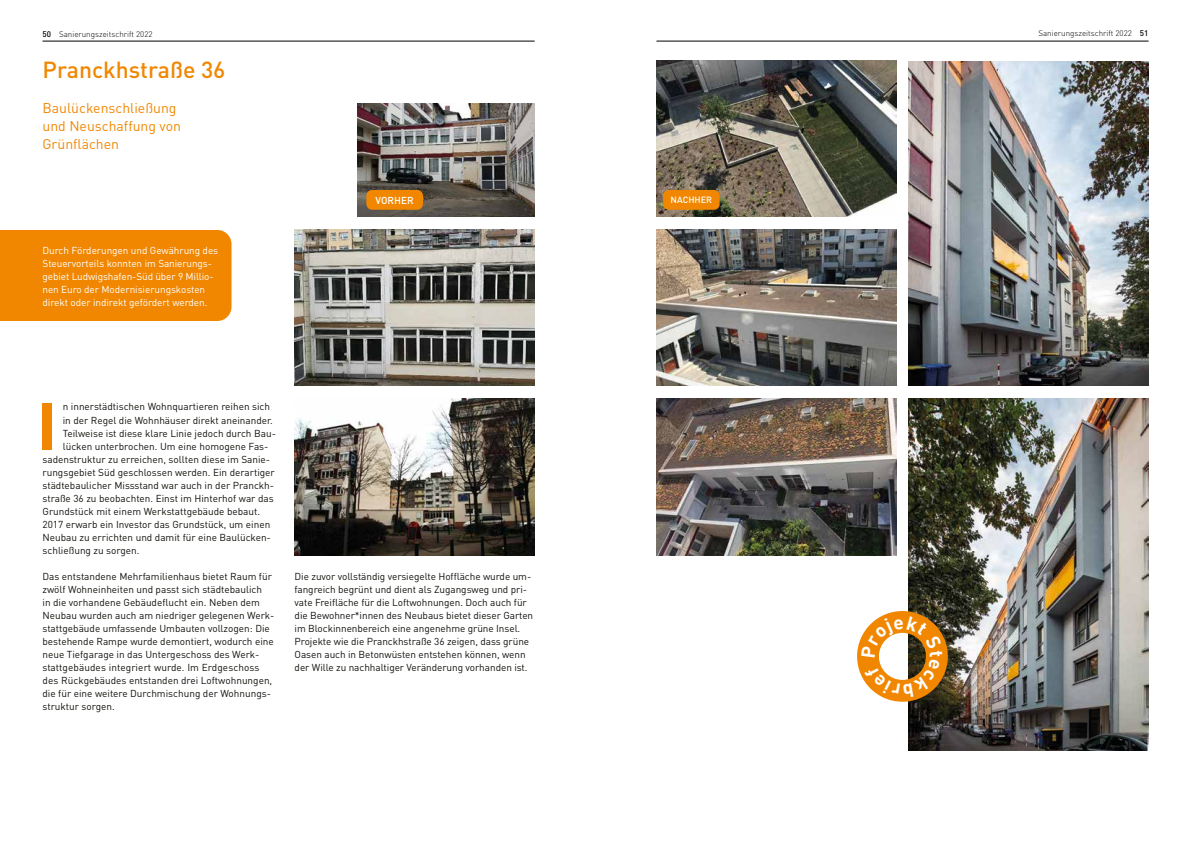
<style>
.page{position:relative;width:1191px;height:842px;background:#fff}
.page>*{position:absolute;margin:0;border:0;box-sizing:border-box;transform-origin:0 0}
.t1{font:700 64.8px "FFDIN";color:#f18700}
.t2{font:500 23px "FFDIN";color:#f18700}
.t3{font:14px/18px "FFDIN";color:#f18700}
.t4{font:10px/13px "FFDIN";color:#12110c}
.t5{font:10px/13px "FFDIN";letter-spacing:-.005em;color:#fff}
.t6{font:500 10px "FFDIN";color:#fff}
.t7{font:500 9px "FFDIN";color:#fff}
.t8{font:300 8px "FFDIN";color:#000}
.s1{font-weight:500}
</style>
<div class="page">
<hr style="left:656px;top:41px;width:492px;height:1px;background:#000">
<hr style="left:43px;top:41px;width:491px;height:1px;background:#000">
<img style="left:294px;top:230px;width:240px;height:156px">
<img style="left:295px;top:399px;width:239px;height:156px">
<img style="left:357px;top:103px;width:177px;height:114px">
<div style="left:366px;top:190px;width:57px;height:20px;background:#f18700;border-radius:6px"></div>
<img style="left:656px;top:61px;width:240px;height:156px">
<img style="left:908px;top:399px;width:240px;height:351px">
<img style="left:908px;top:61px;width:240px;height:325px">
<img style="left:656px;top:230px;width:240px;height:156px">
<img style="left:656px;top:399px;width:240px;height:156px">
<div style="left:663px;top:190px;width:56px;height:20px;background:#f18700;border-radius:6px"></div>
<div style="left:0;top:230px;width:231px;height:91px;background:#f18700"></div>
<svg style="left:857px;top:611px;width:90px;height:91px"></svg>
<p class="t8" style="left:43px;top:29px;width:111px"><span class="s1">50</span> Sanierungszeitschrift 2022</p>
<p class="t8" style="left:1038px;top:29px;width:112px">Sanierungszeitschrift 2022 <span class="s1">51</span></p>
<h2 class="t2" style="left:43px;top:55px;width:184px">Pranckhstraße 36</h2>
<h3 class="t3" style="left:43px;top:99px;width:140px">Baulückenschließung und Neuschaffung von<br>Grünflächen</h3>
<p class="t5" style="left:43px;top:244px;width:177px">Durch Förderungen und Gewährung des Steuervorteils konnten im Sanierungs&shy;gebiet Ludwigshafen-Süd über 9 Millio&shy;nen Euro der Modernisierungskosten direkt oder indirekt gefördert werden.</p>
<p class="t6" style="left:375px;top:194px;width:40px">VORHER</p>
<p class="t7" style="left:670px;top:194px;width:43px">NACHHER</p>
<h1 class="t1" style="left:37px;top:384px;width:21px">I</h1>
<p class="t4" style="left:63px;top:400px;width:209px">n innerstädtischen Wohnquartieren reihen sich</p>
<p class="t4" style="left:63px;top:413px;width:212px">in der Regel die Wohnhäuser direkt aneinander.</p>
<p class="t4" style="left:63px;top:426px;width:215px">Teilweise ist diese klare Linie jedoch durch Bau-</p>
<p class="t4" style="left:63px;top:439px;width:207px">lücken unterbrochen. Um eine homogene Fas-</p>
<p class="t4" style="left:43px;top:452px;width:229px">sadenstruktur zu erreichen, sollten diese im Sanie-</p>
<p class="t4" style="left:43px;top:465px;width:234px">rungsgebiet Süd geschlossen werden. Ein derartiger</p>
<p class="t4" style="left:43px;top:478px;width:233px">städtebaulicher Missstand war auch in der Pranckh-</p>
<p class="t4" style="left:43px;top:491px;width:233px">straße 36 zu beobachten. Einst im Hinterhof war das</p>
<p class="t4" style="left:43px;top:504px;width:219px">Grundstück mit einem Werkstattgebäude bebaut.</p>
<p class="t4" style="left:43px;top:517px;width:229px">2017 erwarb ein Investor das Grundstück, um einen</p>
<p class="t4" style="left:43px;top:530px;width:230px">Neubau zu errichten und damit für eine Baulücken-</p>
<p class="t4" style="left:43px;top:543px;width:98px">schließung zu sorgen.</p>
<p class="t4" style="left:43px;top:569px;width:233px">Das entstandene Mehrfamilienhaus bietet Raum für zwölf Wohneinheiten und passt sich städtebaulich<br>in die vorhandene Gebäudeflucht ein. Neben dem Neubau wurden auch am niedriger gelegenen Werk&shy;stattgebäude umfassende Umbauten vollzogen: Die bestehende Rampe wurde demontiert, wodurch eine neue Tiefgarage in das Untergeschoss des Werk&shy;stattgebäudes integriert wurde. Im Erdgeschoss des Rückgebäudes entstanden drei Loftwohnungen, die für eine weitere Durchmischung der Wohnungs&shy;struktur sorgen.</p>
<p class="t4" style="left:295px;top:569px;width:240px">Die zuvor vollständig versiegelte Hoffläche wurde um&shy;fangreich begrünt und dient als Zugangsweg und pri&shy;vate Freifläche für die Loftwohnungen. Doch auch für die Bewohner*innen des Neubaus bietet dieser Garten im Blockinnenbereich eine angenehme grüne Insel.<br>Projekte wie die Pranckhstraße 36 zeigen, dass grüne Oasen auch in Betonwüsten entstehen können, wenn der Wille zu nachhaltiger Veränderung vorhanden ist.</p>
</div>
